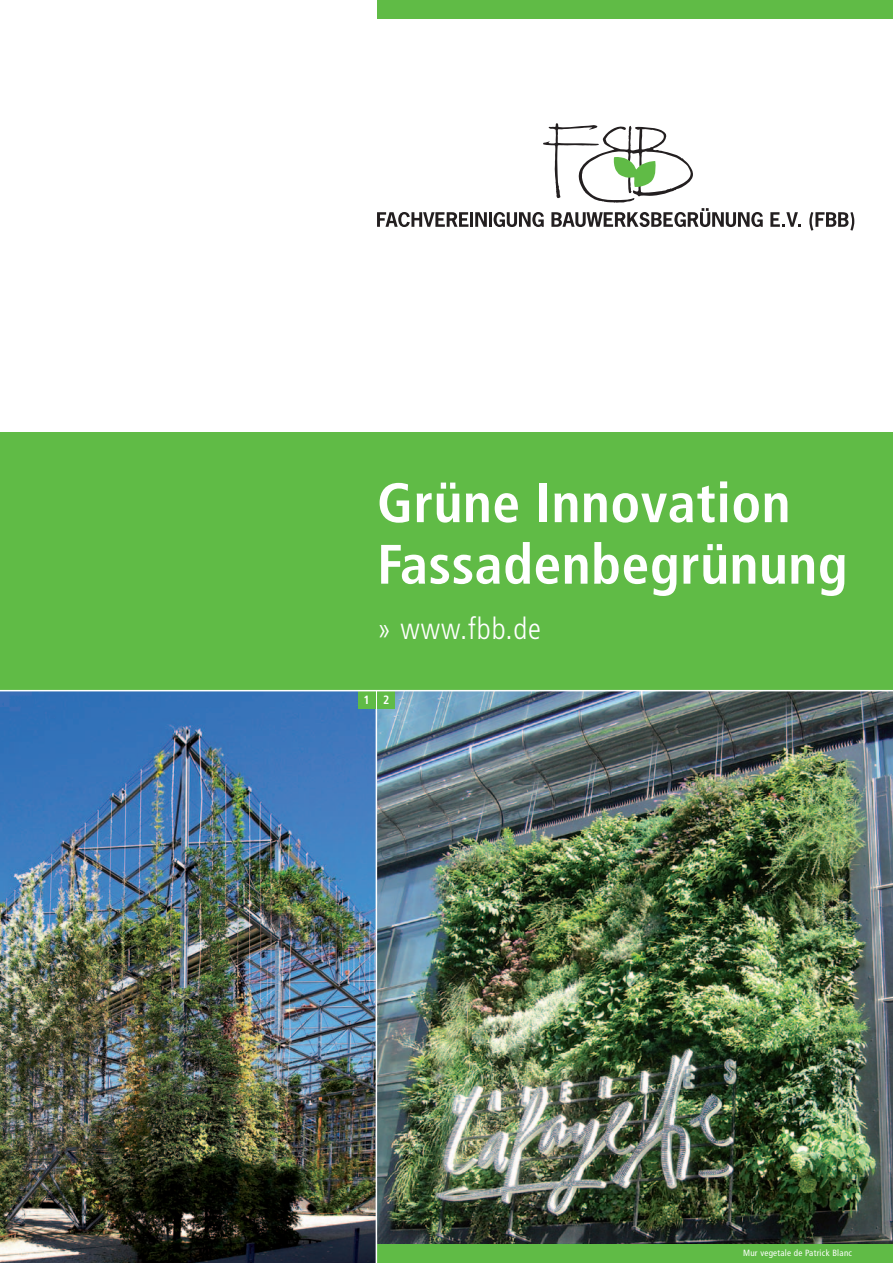
<style>
.page{position:relative;width:893px;height:1263px;background:#fff}
.page>*{position:absolute;margin:0;border:0;box-sizing:border-box;transform-origin:0 0}
.t1{font:700 condensed 55.5px/61.5px "Frutiger";letter-spacing:.01em;color:#fff}
.t2{font:300 condensed 30px "Frutiger";letter-spacing:.03em;color:#fff}
.t3{font:700 condensed 12px "Frutiger";color:#fff}
.t4{font:condensed 9px "Frutiger";letter-spacing:.03em;color:#fff}
</style>
<div class="page">
<img style="left:0;top:691px;width:376px;height:572px">
<img style="left:377px;top:691px;width:516px;height:554px">
<div style="left:377px;top:1245px;width:516px;height:18px;background:#60bb46"></div>
<div style="left:377px;top:0;width:516px;height:18px;background:#60bb46"></div>
<svg style="left:377px;top:212px;width:91px;height:15px"></svg>
<hr style="left:470px;top:212px;width:3px;height:15px;background:#231f20">
<svg style="left:475px;top:212px;width:12px;height:15px"></svg>
<hr style="left:489px;top:212px;width:3px;height:15px;background:#231f20">
<svg style="left:770px;top:212px;width:31px;height:15px"></svg>
<svg style="left:809px;top:212px;width:45px;height:19px"></svg>
<svg style="left:494px;top:123px;width:269px;height:104px"></svg>
<div style="left:0;top:432px;width:893px;height:259px;background:#60bb46"></div>
<div style="left:358px;top:691px;width:18px;height:18px;background:#60bb46"></div>
<div style="left:377px;top:691px;width:18px;height:18px;background:#60bb46"></div>
<hr style="left:0;top:690px;width:893px;height:1px;background:#fff">
<p class="t1" style="left:377px;top:472px;width:472px">Grüne Innovation<br>Fassadenbegrünung</p>
<p class="t2" style="left:377px;top:612px;width:165px">» www.fbb.de</p>
<p class="t3" style="left:363px;top:693px;width:27px">1 2</p>
<p class="t4" style="left:743px;top:1247px;width:111px">Mur vegetale de Patrick Blanc</p>
</div>
